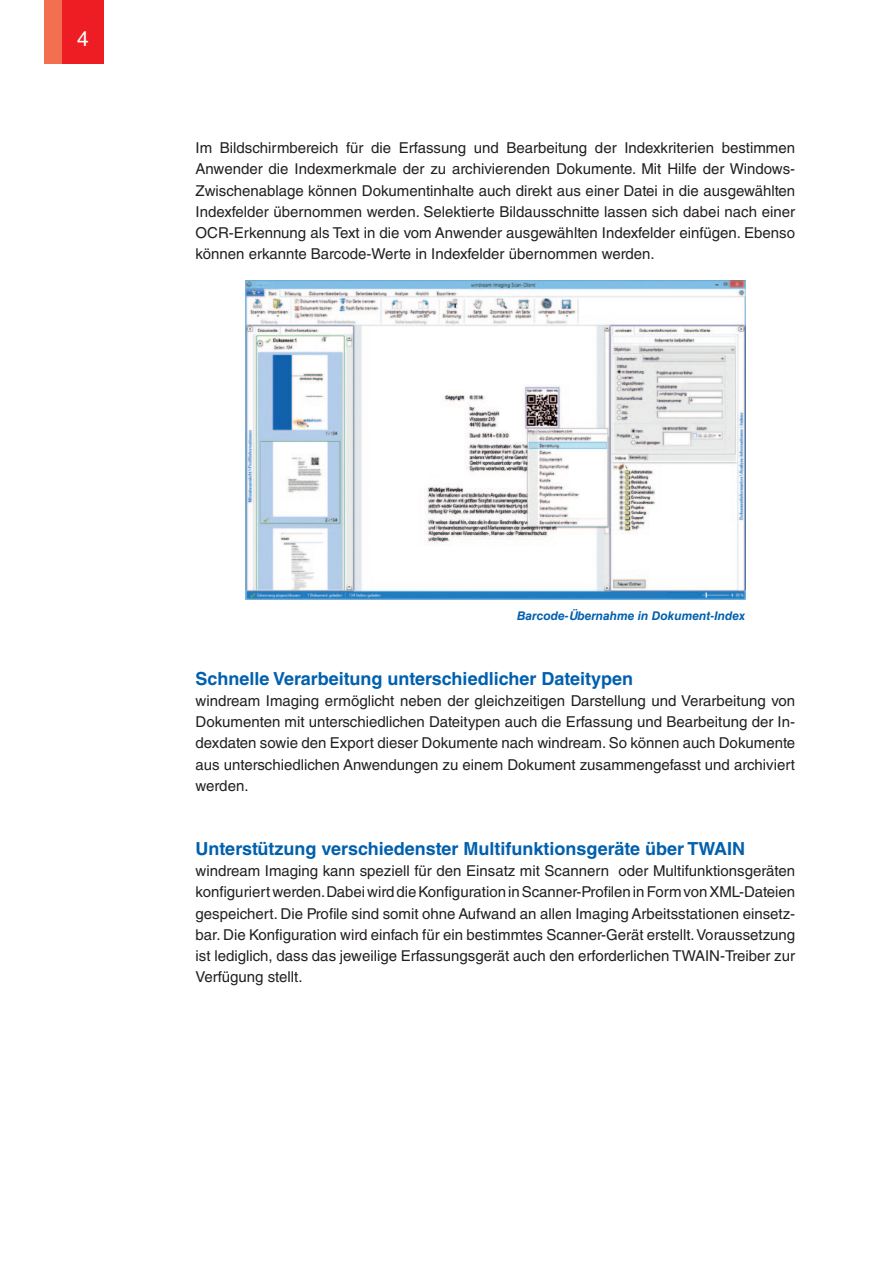
<style>
.page{position:relative;width:893px;height:1263px;background:#fff}
.page>*{position:absolute;margin:0;border:0;box-sizing:border-box;transform-origin:0 0}
.t1{font:21px "Helvetica LT Std";color:#fff}
.t2{font:700 18px "Helvetica LT Std";color:#0160ae}
.t3{font:15px/21.3px "Helvetica LT Std";color:#231f20;text-align:justify}
.t4{font:italic 700 12px "Helvetica LT Std";color:#0160ae}
</style>
<div class="page">
<div style="left:62px;top:0;width:42px;height:64px;background:#ee1d23"></div>
<div style="left:45px;top:0;width:17px;height:64px;background:#f36f51"></div>
<img style="left:246px;top:281px;width:499px;height:318px">
<h1 class="t1" style="left:77px;top:26px;width:13px">4</h1>
<p class="t3" style="left:196px;top:137px;width:601px">Im Bildschirmbereich für die Erfassung und Bearbeitung der Indexkriterien bestimmen Anwender die Indexmerkmale der zu archivierenden Dokumente. Mit Hilfe der Windows-Zwischenablage können Dokumentinhalte auch direkt aus einer Datei in die ausgewählten Indexfelder übernommen werden. Selektierte Bildausschnitte lassen sich dabei nach einer OCR-Erkennung als Text in die vom Anwender ausgewählten Indexfelder einfügen. Ebenso können erkannte Barcode-Werte in Indexfelder übernommen werden.</p>
<p class="t4" style="left:517px;top:609px;width:229px">Barcode-Übernahme in Dokument-Index</p>
<p class="t2" style="left:196px;top:667px;width:439px">Schnelle Verarbeitung unterschiedlicher Dateitypen</p>
<p class="t3" style="left:196px;top:690px;width:601px">windream Imaging ermöglicht neben der gleichzeitigen Darstellung und Verarbeitung von Dokumenten mit unterschiedlichen Dateitypen auch die Erfassung und Bearbeitung der In&shy;dexdaten sowie den Export dieser Dokumente nach windream. So können auch Dokumente aus unterschiedlichen Anwendungen zu einem Dokument zusammengefasst und archiviert werden.</p>
<p class="t2" style="left:196px;top:837px;width:551px">Unterstützung verschiedenster Multifunktionsgeräte über TWAIN</p>
<p class="t3" style="left:196px;top:860px;width:601px">windream Imaging kann speziell für den Einsatz mit Scannern oder Multifunktionsgeräten konfiguriert werden. Dabei wird die Konfiguration in Scanner-Profilen in Form von XML-Dateien gespeichert. Die Profile sind somit ohne Aufwand an allen Imaging Arbeitsstationen einsetz&shy;bar. Die Konfiguration wird einfach für ein bestimmtes Scanner-Gerät erstellt. Voraussetzung ist lediglich, dass das jeweilige Erfassungsgerät auch den erforderlichen TWAIN-Treiber zur Verfügung stellt.</p>
</div>
